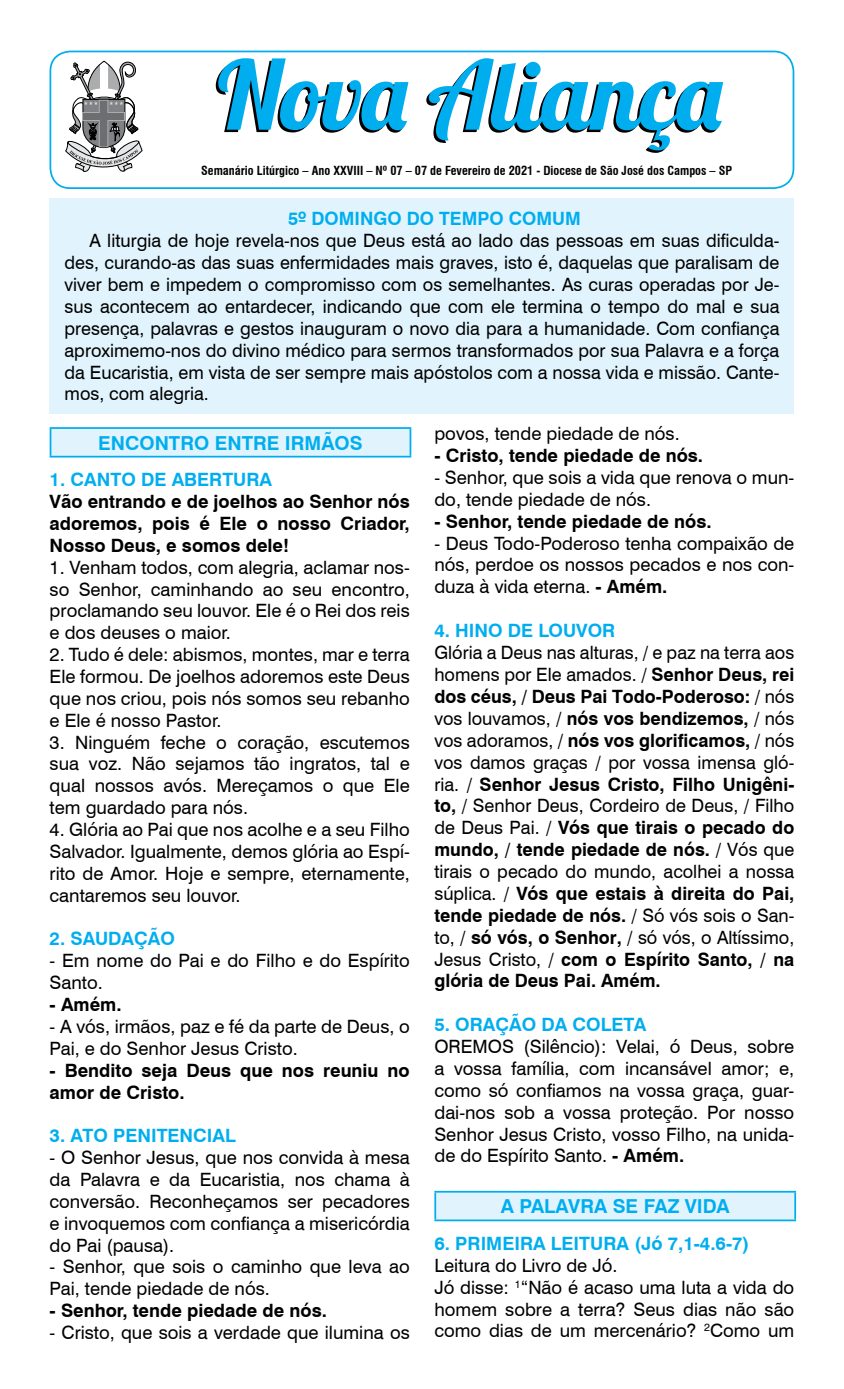
<style>
.page{position:relative;width:844px;height:1389px;background:#fff}
.page>*{position:absolute;margin:0;border:0;box-sizing:border-box;transform-origin:0 0}
.t1{font:95.2px "Lobster 1.4";color:#00aeef}
.t2{font:700 19.25px "Swiss 721 BT";color:#00aeef}
.t3{font:18.38px/21.9px "Swiss 721 BT";color:#000;text-align:justify}
.t4{font:700 18.38px/21.9px "Swiss 721 BT";color:#000;text-align:justify}
.t5{font:700 18.38px "Swiss 721 BT";color:#00aeef}
.t6{font:700 condensed 12.25px "Swiss 721 BT";color:#000}
.s1{font-weight:700}
</style>
<div class="page">
<div style="left:49px;top:51px;width:745px;height:138px;border:2px solid #00aeef;border-radius:20px"></div>
<svg style="left:65px;top:60px;width:77px;height:112px"></svg>
<div style="left:50px;top:198px;width:744px;height:216px;background:#e1f4fd"></div>
<div style="left:50px;top:428px;width:360px;height:29px;background:#e1f4fd"></div>
<hr style="left:50px;top:427px;width:361px;height:2px;background:#00aeef">
<svg style="left:50px;top:429px;width:1px;height:27px"></svg>
<hr style="left:409px;top:429px;width:2px;height:27px;background:#00aeef">
<hr style="left:50px;top:456px;width:361px;height:2px;background:#00aeef">
<div style="left:435px;top:1192px;width:360px;height:28px;background:#e1f4fd"></div>
<hr style="left:434px;top:1191px;width:361px;height:2px;background:#00aeef">
<hr style="left:434px;top:1193px;width:2px;height:26px;background:#00aeef">
<svg style="left:794px;top:1193px;width:1px;height:26px"></svg>
<hr style="left:434px;top:1219px;width:361px;height:2px;background:#00aeef">
<h1 class="t1" style="left:218px;top:35px;width:505px">Nova Aliança</h1>
<p class="t6" style="left:201px;top:163px;width:532px">Semanário Litúrgico – Ano XXVIII – Nº 07 – 07 de Fevereiro de 2021 - Diocese de São José dos Campos – SP</p>
<p class="t5" style="left:288px;top:206px;width:294px">5º DOMINGO DO TEMPO COMUM</p>
<p class="t3" style="left:64px;top:229px;width:716px;text-indent:25px">A liturgia de hoje revela-nos que Deus está ao lado das pessoas em suas dificulda&shy;des, curando-as das suas enfermidades mais graves, isto é, daquelas que paralisam de viver bem e impedem o compromisso com os semelhantes. As curas operadas por Je&shy;sus acontecem ao entardecer, indicando que com ele termina o tempo do mal e sua presença, palavras e gestos inauguram o novo dia para a humanidade. Com confiança aproximemo-nos do divino médico para sermos transformados por sua Palavra e a força da Eucaristia, em vista de ser sempre mais apóstolos com a nossa vida e missão. Cante&shy;mos, com alegria.</p>
<p class="t2" style="left:98px;top:429px;width:266px">ENCONTRO ENTRE IRMÃOS</p>
<p class="t5" style="left:50px;top:467px;width:224px">1. CANTO DE ABERTURA</p>
<p class="t4" style="left:50px;top:490px;width:361px">Vão entrando e de joelhos ao Senhor nós adoremos, pois é Ele o nosso Criador, Nosso Deus, e somos dele!</p>
<p class="t3" style="left:50px;top:556px;width:361px">1. Venham todos, com alegria, aclamar nos&shy;so Senhor, caminhando ao seu encontro, proclamando seu louvor. Ele é o Rei dos reis e dos deuses o maior.</p>
<p class="t3" style="left:50px;top:643px;width:361px">2. Tudo é dele: abismos, montes, mar e terra Ele formou. De joelhos adoremos este Deus que nos criou, pois nós somos seu rebanho e Ele é nosso Pastor.</p>
<p class="t3" style="left:50px;top:730px;width:361px">3. Ninguém feche o coração, escutemos sua voz. Não sejamos tão ingratos, tal e qual nossos avós. Mereçamos o que Ele tem guardado para nós.</p>
<p class="t3" style="left:50px;top:818px;width:361px">4. Glória ao Pai que nos acolhe e a seu Filho Salvador. Igualmente, demos glória ao Espí&shy;rito de Amor. Hoje e sempre, eternamente, cantaremos seu louvor.</p>
<p class="t5" style="left:50px;top:926px;width:127px">2. SAUDAÇÃO</p>
<p class="t3" style="left:50px;top:949px;width:361px">- Em nome do Pai e do Filho e do Espírito<br>Santo.</p>
<p class="t4" style="left:50px;top:993px;width:73px">- Amém.</p>
<p class="t3" style="left:50px;top:1015px;width:361px">- A vós, irmãos, paz e fé da parte de Deus, o<br>Pai, e do Senhor Jesus Cristo.</p>
<p class="t4" style="left:50px;top:1059px;width:361px">- Bendito seja Deus que nos reuniu no amor de Cristo.</p>
<p class="t5" style="left:50px;top:1123px;width:188px">3. ATO PENITENCIAL</p>
<p class="t3" style="left:50px;top:1146px;width:361px">- O Senhor Jesus, que nos convida à mesa da Palavra e da Eucaristia, nos chama à conversão. Reconheçamos ser pecadores e invoquemos com confiança a misericórdia do Pai (pausa).</p>
<p class="t3" style="left:50px;top:1255px;width:361px">- Senhor, que sois o caminho que leva ao<br>Pai, tende piedade de nós.</p>
<p class="t4" style="left:50px;top:1299px;width:279px">- Senhor, tende piedade de nós.</p>
<p class="t3" style="left:50px;top:1321px;width:361px">- Cristo, que sois a verdade que ilumina os</p>
<p class="t3" style="left:434px;top:422px;width:247px">povos, tende piedade de nós.</p>
<p class="t4" style="left:434px;top:444px;width:270px">- Cristo, tende piedade de nós.</p>
<p class="t3" style="left:434px;top:466px;width:361px">- Senhor, que sois a vida que renova o mun&shy;do, tende piedade de nós.</p>
<p class="t4" style="left:434px;top:510px;width:279px">- Senhor, tende piedade de nós.</p>
<p class="t3" style="left:434px;top:531px;width:361px">- Deus Todo-Poderoso tenha compaixão de nós, perdoe os nossos pecados e nos con&shy;duza à vida eterna. <span class="s1">- Amém.</span></p>
<p class="t5" style="left:434px;top:618px;width:182px">4. HINO DE LOUVOR</p>
<p class="t3" style="left:434px;top:641px;width:361px">Glória a Deus nas alturas, / e paz na terra aos homens por Ele amados. / <span class="s1">Senhor Deus, rei dos céus, / Deus Pai Todo-Poderoso:</span> / nós vos louvamos, / <span class="s1">nós vos bendizemos,</span> / nós vos adoramos, / <span class="s1">nós vos glorificamos,</span> / nós vos damos graças / por vossa imensa gló&shy;ria. / <span class="s1">Senhor Jesus Cristo, Filho Unigêni&shy;to,</span> / Senhor Deus, Cordeiro de Deus, / Filho de Deus Pai. / <span class="s1">Vós que tirais o pecado do mundo, / tende piedade de nós.</span> / Vós que tirais o pecado do mundo, acolhei a nossa súplica. / <span class="s1">Vós que estais à direita do Pai, tende piedade de nós.</span> / Só vós sois o San&shy;to, / <span class="s1">só vós, o Senhor,</span> / só vós, o Altíssimo, Jesus Cristo, / <span class="s1">com o Espírito Santo, / na glória de Deus Pai. Amém.</span></p>
<p class="t5" style="left:434px;top:1012px;width:213px">5. ORAÇÃO DA COLETA</p>
<p class="t3" style="left:434px;top:1035px;width:361px">OREMOS (Silêncio): Velai, ó Deus, sobre a vossa família, com incansável amor; e, como só confiamos na vossa graça, guar&shy;dai-nos sob a vossa proteção. Por nosso Senhor Jesus Cristo, vosso Filho, na unida&shy;de do Espírito Santo. <span class="s1">- Amém.</span></p>
<p class="t2" style="left:500px;top:1193px;width:230px">A PALAVRA SE FAZ VIDA</p>
<p class="t5" style="left:434px;top:1231px;width:316px">6. PRIMEIRA LEITURA (Jó 7,1-4.6-7)</p>
<p class="t3" style="left:434px;top:1254px;width:361px;text-align:left">Leitura do Livro de Jó.<br>Jó disse: <sup>1</sup>“Não é acaso uma luta a vida do homem sobre a terra? Seus dias não são como dias de um mercenário? <sup>2</sup>Como um</p>
</div>
